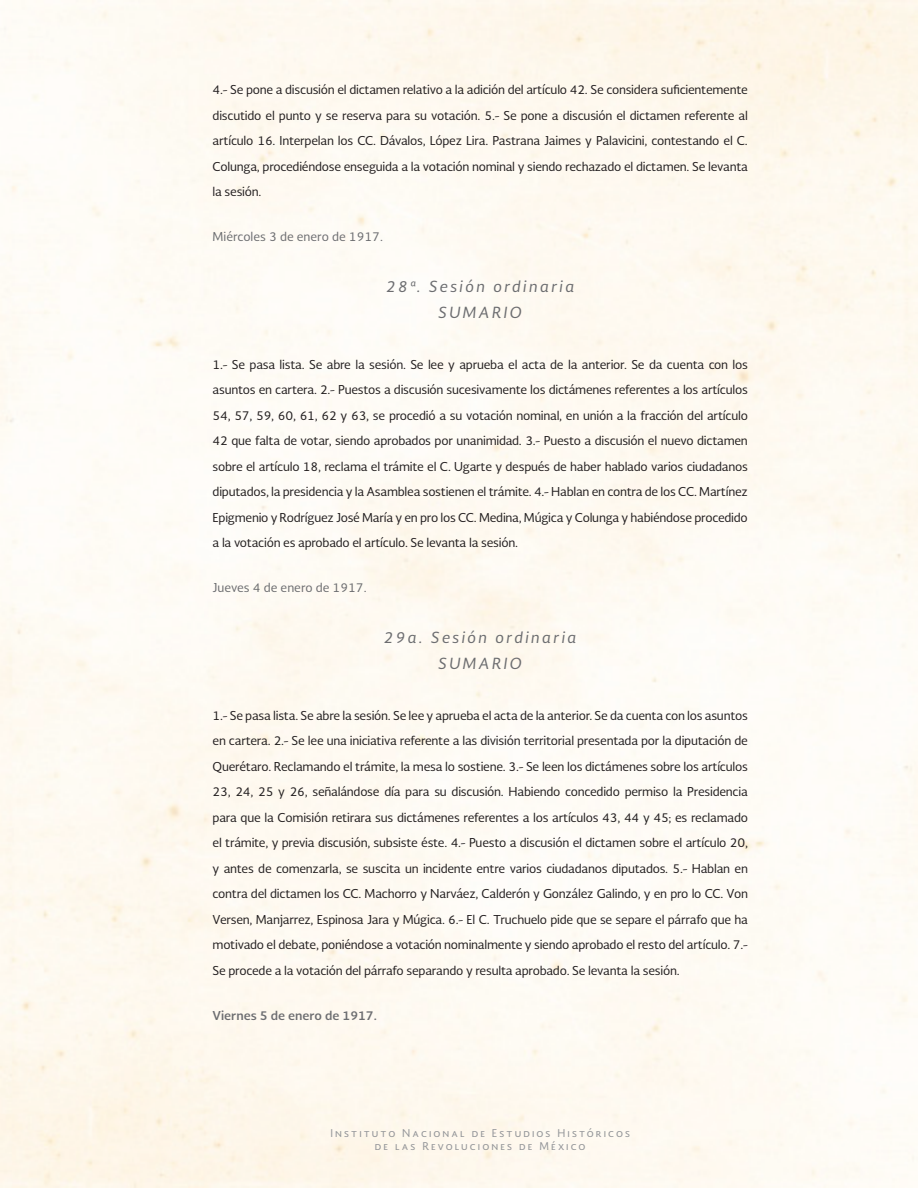
<style>
.page{position:relative;width:918px;height:1188px;background:#fff}
.page>*{position:absolute;margin:0;border:0;box-sizing:border-box;transform-origin:0 0}
.cargo{font:italic 15px "Soberana Sans";letter-spacing:.15em;color:#6c6d70}
.CUERPO{font:12px/25.5px "Soberana Sans";letter-spacing:-.02em;color:#231f20;text-align:justify}
.fechA{font:12px "Soberana Sans";color:#6c6d70}
.fechA-2{font:700 12px "Soberana Sans";color:#6c6d70}
.t1{font:10.5px/13.5px "Soberana Sans";letter-spacing:.2em;color:#939598;text-align:center}
</style>
<div class="page">
<p class="CUERPO" style="left:213px;top:77px;width:537px">4.- Se pone a discusión el dictamen relativo a la adición del artículo 42. Se considera suficientemente discutido el punto y se reserva para su votación. 5.- Se pone a discusión el dictamen referente al artículo 16. Interpelan los CC. Dávalos, López Lira. Pastrana Jaimes y Palavicini, contestando el C.<br>Colunga, procediéndose enseguida a la votación nominal y siendo rechazado el dictamen. Se levanta la sesión.</p>
<p class="fechA" style="left:213px;top:229px;width:172px">Miércoles 3 de enero de 1917.</p>
<p class="cargo" style="left:386px;top:277px;width:190px">28ª. Sesión ordinaria</p>
<p class="cargo" style="left:439px;top:302px;width:85px">SUMARIO</p>
<p class="CUERPO" style="left:213px;top:351px;width:537px">1.- Se pasa lista. Se abre la sesión. Se lee y aprueba el acta de la anterior. Se da cuenta con los asuntos en cartera. 2.- Puestos a discusión sucesivamente los dictámenes referentes a los artículos 54, 57, 59, 60, 61, 62 y 63, se procedió a su votación nominal, en unión a la fracción del artículo 42 que falta de votar, siendo aprobados por unanimidad. 3.- Puesto a discusión el nuevo dictamen sobre el artículo 18, reclama el trámite el C. Ugarte y después de haber hablado varios ciudadanos diputados, la presidencia y la Asamblea sostienen el trámite. 4.- Hablan en contra de los CC. Martínez Epigmenio y Rodríguez José María y en pro los CC. Medina, Múgica y Colunga y habiéndose procedido a la votación es aprobado el artículo. Se levanta la sesión.</p>
<p class="fechA" style="left:213px;top:580px;width:156px">Jueves 4 de enero de 1917.</p>
<p class="cargo" style="left:384px;top:628px;width:194px">29a. Sesión ordinaria</p>
<p class="cargo" style="left:439px;top:653px;width:85px">SUMARIO</p>
<p class="CUERPO" style="left:213px;top:702px;width:537px">1.- Se pasa lista. Se abre la sesión. Se lee y aprueba el acta de la anterior. Se da cuenta con los asuntos en cartera. 2.- Se lee una iniciativa referente a las división territorial presentada por la diputación de Querétaro. Reclamando el trámite, la mesa lo sostiene. 3.- Se leen los dictámenes sobre los artículos 23, 24, 25 y 26, señalándose día para su discusión. Habiendo concedido permiso la Presidencia para que la Comisión retirara sus dictámenes referentes a los artículos 43, 44 y 45; es reclamado el trámite, y previa discusión, subsiste éste. 4.- Puesto a discusión el dictamen sobre el artículo 20, y antes de comenzarla, se suscita un incidente entre varios ciudadanos diputados. 5.- Hablan en contra del dictamen los CC. Machorro y Narváez, Calderón y González Galindo, y en pro lo CC. Von Versen, Manjarrez, Espinosa Jara y Múgica. 6.- El C. Truchuelo pide que se separe el párrafo que ha motivado el debate, poniéndose a votación nominalmente y siendo aprobado el resto del artículo. 7.- Se procede a la votación del párrafo separando y resulta aprobado. Se levanta la sesión.</p>
<p class="fechA-2" style="left:213px;top:1007px;width:166px">Viernes 5 de enero de 1917.</p>
<p class="t1" style="left:330px;top:1126px;width:301px">Instituto Nacional de Estudios Históricos de las Revoluciones de México</p>
</div>
